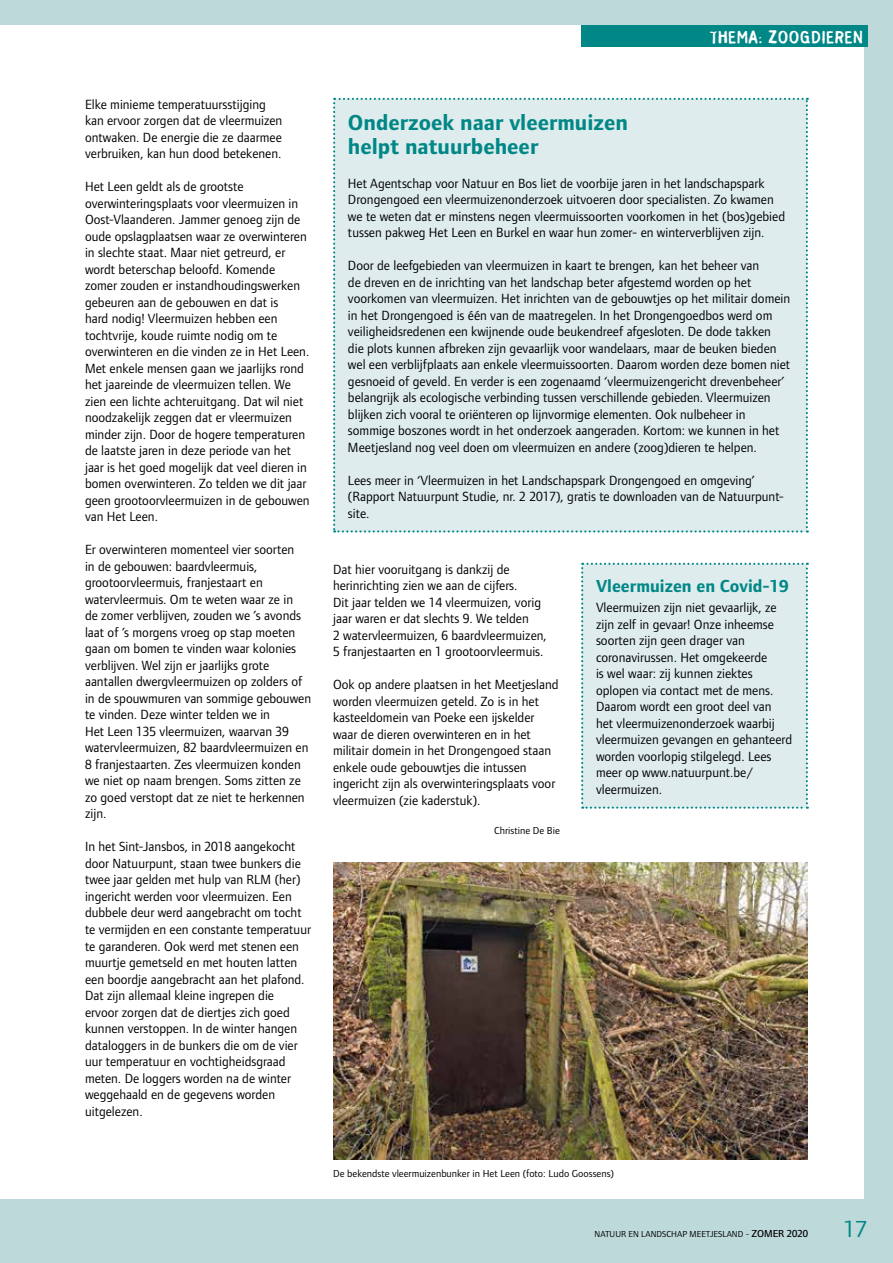
<style>
.page{position:relative;width:893px;height:1263px;background:#bdd9da}
.page>*{position:absolute;margin:0;border:0;box-sizing:border-box;transform-origin:0 0}
.t1{font:24px "Foundry Form Sans";color:#008786}
.t2{font:700 22.5px/24px "Foundry Form Sans";color:#008786}
.t3{font:700 18px "Foundry Form Sans";color:#008786}
.t4{font:16.5px "Stamp Gothic";letter-spacing:-.03em;color:#fff}
.t5{font:13.8px/16.5px "Foundry Form Sans";color:#000}
.t6{font:10.5px "Foundry Form Sans";color:#000}
.t7{font:9px "Foundry Form Sans";color:#000}
.s1{font-weight:500;font-size:10.5px}
</style>
<div class="page">
<div style="left:0;top:26px;width:863px;height:1173px;background:#fff"></div>
<hr style="left:0;top:0;width:1px;height:1263px;background:#f6f4c7">
<div style="left:581px;top:26px;width:286px;height:21px;background:#008786"></div>
<div style="left:333px;top:98px;width:475px;height:434px;background:#dfeced"></div>
<img style="left:333px;top:862px;width:475px;height:297px">
<div style="left:581px;top:563px;width:227px;height:246px;background:#dfeced"></div>
<p class="t4" style="left:709px;top:26px;width:155px">THEMA: ZOOGDIEREN</p>
<p class="t5" style="left:85px;top:96px;width:199px">Elke minieme temperatuursstijging kan ervoor zorgen dat de vleermuizen ontwaken. De energie die ze daarmee verbruiken, kan hun dood betekenen.</p>
<p class="t5" style="left:85px;top:178px;width:226px">Het Leen geldt als de grootste overwinteringsplaats voor vleermuizen in Oost-Vlaanderen. Jammer genoeg zijn de oude opslagplaatsen waar ze overwinteren in slechte staat. Maar niet getreurd, er wordt beterschap beloofd. Komende zomer zouden er instandhoudingswerken gebeuren aan de gebouwen en dat is<br>hard nodig! Vleermuizen hebben een tochtvrije, koude ruimte nodig om te overwinteren en die vinden ze in Het Leen.<br>Met enkele mensen gaan we jaarlijks rond het jaareinde de vleermuizen tellen. We zien een lichte achteruitgang. Dat wil niet noodzakelijk zeggen dat er vleermuizen minder zijn. Door de hogere temperaturen de laatste jaren in deze periode van het jaar is het goed mogelijk dat veel dieren in bomen overwinteren. Zo telden we dit jaar geen grootoorvleermuizen in de gebouwen van Het Leen.</p>
<p class="t5" style="left:85px;top:541px;width:228px">Er overwinteren momenteel vier soorten<br>in de gebouwen: baardvleermuis, grootoorvleermuis, franjestaart en watervleermuis. Om te weten waar ze in<br>de zomer verblijven, zouden we ’s avonds laat of ’s morgens vroeg op stap moeten gaan om bomen te vinden waar kolonies verblijven. Wel zijn er jaarlijks grote aantallen dwergvleermuizen op zolders of in de spouwmuren van sommige gebouwen te vinden. Deze winter telden we in<br>Het Leen 135 vleermuizen, waarvan 39 watervleermuizen, 82 baardvleermuizen en 8 franjestaarten. Zes vleermuizen konden we niet op naam brengen. Soms zitten ze zo goed verstopt dat ze niet te herkennen zijn.</p>
<p class="t5" style="left:85px;top:838px;width:228px">In het Sint-Jansbos, in 2018 aangekocht door Natuurpunt, staan twee bunkers die twee jaar gelden met hulp van RLM (her) ingericht werden voor vleermuizen. Een dubbele deur werd aangebracht om tocht te vermijden en een constante temperatuur te garanderen. Ook werd met stenen een muurtje gemetseld en met houten latten een boordje aangebracht aan het plafond.<br>Dat zijn allemaal kleine ingrepen die<br>ervoor zorgen dat de diertjes zich goed kunnen verstoppen. In de winter hangen dataloggers in de bunkers die om de vier uur temperatuur en vochtigheidsgraad meten. De loggers worden na de winter weggehaald en de gegevens worden uitgelezen.</p>
<h2 class="t2" style="left:348px;top:111px;width:282px">Onderzoek naar vleermuizen helpt natuurbeheer</h2>
<p class="t5" style="left:348px;top:175px;width:439px">Het Agentschap voor Natuur en Bos liet de voorbije jaren in het landschapspark Drongengoed een vleermuizenonderzoek uitvoeren door specialisten. Zo kwamen we te weten dat er minstens negen vleermuissoorten voorkomen in het (bos)gebied tussen pakweg Het Leen en Burkel en waar hun zomer- en winterverblijven zijn.</p>
<p class="t5" style="left:348px;top:257px;width:444px">Door de leefgebieden van vleermuizen in kaart te brengen, kan het beheer van<br>de dreven en de inrichting van het landschap beter afgestemd worden op het voorkomen van vleermuizen. Het inrichten van de gebouwtjes op het militair domein in het Drongengoed is één van de maatregelen. In het Drongengoedbos werd om veiligheidsredenen een kwijnende oude beukendreef afgesloten. De dode takken<br>die plots kunnen afbreken zijn gevaarlijk voor wandelaars, maar de beuken bieden wel een verblijfplaats aan enkele vleermuissoorten. Daarom worden deze bomen niet gesnoeid of geveld. En verder is een zogenaamd ‘vleermuizengericht drevenbeheer’ belangrijk als ecologische verbinding tussen verschillende gebieden. Vleermuizen blijken zich vooral te oriënteren op lijnvormige elementen. Ook nulbeheer in sommige boszones wordt in het onderzoek aangeraden. Kortom: we kunnen in het Meetjesland nog veel doen om vleermuizen en andere (zoog)dieren te helpen.</p>
<p class="t5" style="left:348px;top:472px;width:437px">Lees meer in ‘Vleermuizen in het Landschapspark Drongengoed en omgeving’ (Rapport Natuurpunt Studie, nr. 2 2017), gratis te downloaden van de Natuurpunt&shy;site.</p>
<p class="t5" style="left:333px;top:561px;width:215px">Dat hier vooruitgang is dankzij de herinrichting zien we aan de cijfers.<br>Dit jaar telden we 14 vleermuizen, vorig jaar waren er dat slechts 9. We telden<br>2 watervleermuizen, 6 baardvleermuizen, 5 franjestaarten en 1 grootoorvleermuis.</p>
<p class="t5" style="left:333px;top:676px;width:227px">Ook op andere plaatsen in het Meetjesland worden vleermuizen geteld. Zo is in het kasteeldomein van Poeke een ijskelder waar de dieren overwinteren en in het militair domein in het Drongengoed staan enkele oude gebouwtjes die intussen ingericht zijn als overwinteringsplaats voor vleermuizen (zie kaderstuk).</p>
<p class="t6" style="left:494px;top:824px;width:67px">Christine De Bie</p>
<h3 class="t3" style="left:596px;top:575px;width:194px">Vleermuizen en Covid-19</h3>
<p class="t5" style="left:596px;top:599px;width:198px">Vleermuizen zijn niet gevaarlijk, ze zijn zelf in gevaar! Onze inheemse soorten zijn geen drager van coronavirussen. Het omgekeerde<br>is wel waar: zij kunnen ziektes oplopen via contact met de mens.<br>Daarom wordt een groot deel van het vleermuizenonderzoek waarbij vleermuizen gevangen en gehanteerd worden voorlopig stilgelegd. Lees meer op www.natuurpunt.be/ vleermuizen.</p>
<p class="t6" style="left:333px;top:1167px;width:282px">De bekendste vleermuizenbunker in Het Leen (foto: Ludo Goossens)</p>
<p class="t7" style="left:595px;top:1229px;width:215px">NATUUR EN LANDSCHAP MEETJESLAND - <span class="s1">ZOMER 2020</span></p>
<h1 class="t1" style="left:843px;top:1216px;width:25px">17</h1>
</div>
